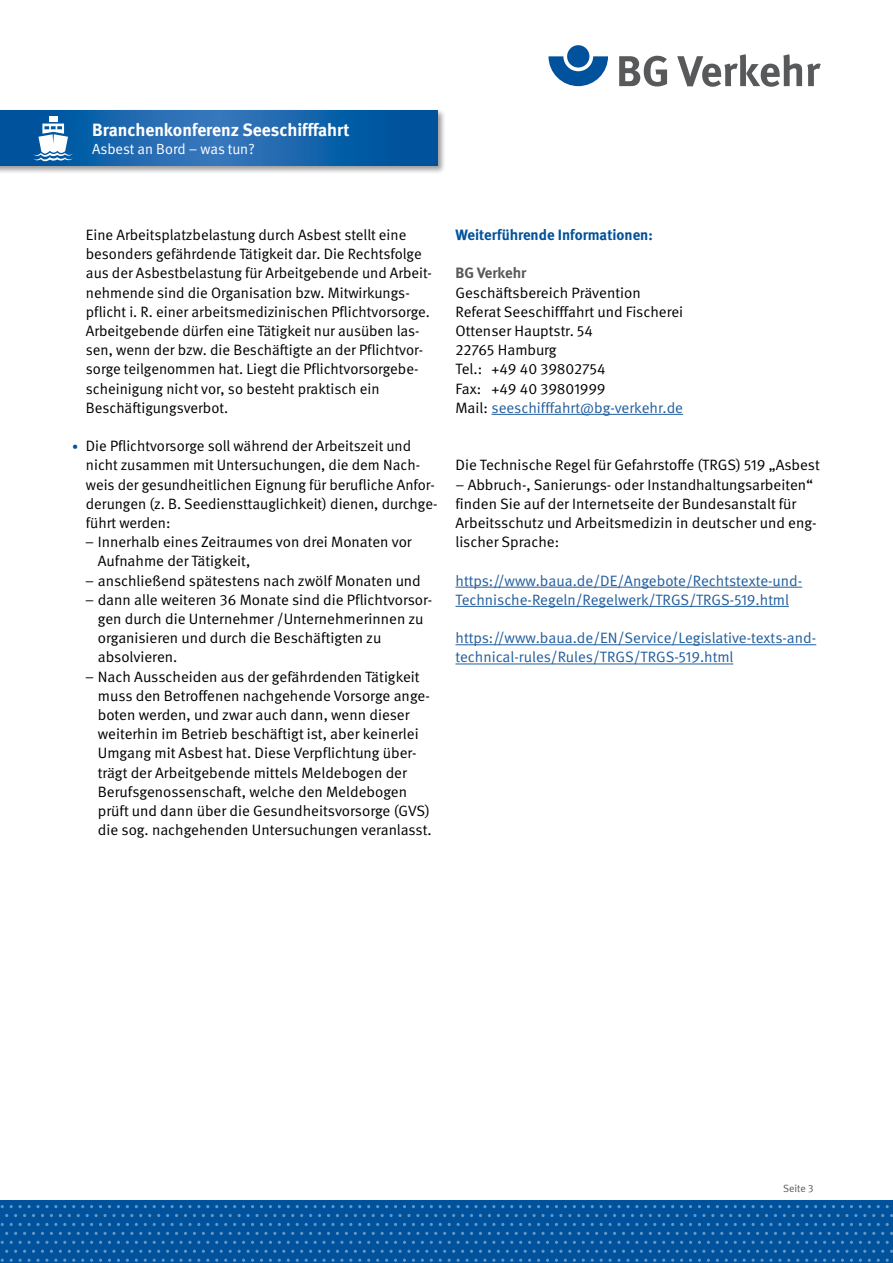
<style>
.page{position:relative;width:893px;height:1263px;background:#fff}
.page>*{position:absolute;margin:0;border:0;box-sizing:border-box;transform-origin:0 0}
.B_-_Überschrift__sch{font:700 17.7px "DGUV Meta";color:#fff}
.Fließtext{font:15px/19.2px "DGUV Meta";color:#000}
.Fließtext-2{font:15px/19.2px "DGUV Meta";color:#215e9e}
.Ueberschrift_Fließte{font:700 15px "DGUV Meta";color:#00529c}
.Ueberschrift_Fließte-2{font:700 15px "DGUV Meta";color:#58595b}
.B_-_Unter-Übersch{font:14.7px "DGUV Meta";letter-spacing:-.005em;color:#fff}
.t1{font:10.5px "DGUV Meta";color:#58595b}
.s1{font-size:12px;color:#00529c}
.s2{color:#000}
</style>
<div class="page">
<div style="left:0;top:1200px;width:893px;height:63px;background:#00529c"></div>
<svg style="left:667px;top:1214px;width:38px;height:3px"></svg>
<svg style="left:524px;top:1214px;width:38px;height:3px"></svg>
<svg style="left:381px;top:1214px;width:38px;height:3px"></svg>
<svg style="left:238px;top:1214px;width:38px;height:3px"></svg>
<svg style="left:95px;top:1214px;width:38px;height:3px"></svg>
<svg style="left:667px;top:1232px;width:38px;height:3px"></svg>
<svg style="left:524px;top:1232px;width:38px;height:3px"></svg>
<svg style="left:381px;top:1232px;width:38px;height:3px"></svg>
<svg style="left:238px;top:1232px;width:38px;height:3px"></svg>
<svg style="left:95px;top:1232px;width:38px;height:3px"></svg>
<svg style="left:600px;top:1205px;width:38px;height:3px"></svg>
<svg style="left:448px;top:1205px;width:47px;height:3px"></svg>
<svg style="left:305px;top:1205px;width:38px;height:3px"></svg>
<svg style="left:162px;top:1205px;width:38px;height:3px"></svg>
<svg style="left:19px;top:1205px;width:38px;height:3px"></svg>
<svg style="left:600px;top:1223px;width:38px;height:3px"></svg>
<svg style="left:448px;top:1223px;width:47px;height:3px"></svg>
<svg style="left:305px;top:1223px;width:38px;height:3px"></svg>
<svg style="left:162px;top:1223px;width:38px;height:3px"></svg>
<svg style="left:19px;top:1223px;width:38px;height:3px"></svg>
<svg style="left:600px;top:1241px;width:38px;height:3px"></svg>
<svg style="left:448px;top:1241px;width:47px;height:3px"></svg>
<svg style="left:305px;top:1241px;width:38px;height:3px"></svg>
<svg style="left:162px;top:1241px;width:38px;height:3px"></svg>
<svg style="left:19px;top:1241px;width:38px;height:3px"></svg>
<svg style="left:577px;top:1250px;width:137px;height:12px"></svg>
<svg style="left:430px;top:1250px;width:146px;height:12px"></svg>
<svg style="left:287px;top:1250px;width:141px;height:12px"></svg>
<svg style="left:144px;top:1250px;width:141px;height:12px"></svg>
<svg style="left:1px;top:1250px;width:141px;height:12px"></svg>
<svg style="left:810px;top:1214px;width:38px;height:3px"></svg>
<svg style="left:810px;top:1232px;width:38px;height:3px"></svg>
<svg style="left:743px;top:1205px;width:38px;height:3px"></svg>
<svg style="left:743px;top:1223px;width:38px;height:3px"></svg>
<svg style="left:743px;top:1241px;width:38px;height:3px"></svg>
<svg style="left:859px;top:1250px;width:34px;height:12px"></svg>
<svg style="left:716px;top:1250px;width:141px;height:12px"></svg>
<svg style="left:548px;top:56px;width:60px;height:30px"></svg>
<div style="left:567px;top:45px;width:22px;height:23px;background:#00529c;border-radius:50%"></div>
<svg style="left:619px;top:56px;width:48px;height:30px"></svg>
<svg style="left:677px;top:54px;width:144px;height:33px"></svg>
<hr style="left:491px;top:414px;width:192px;height:1px;background:#215e9e">
<hr style="left:455px;top:587px;width:347px;height:1px;background:#215e9e">
<hr style="left:455px;top:606px;width:334px;height:1px;background:#215e9e">
<hr style="left:455px;top:644px;width:361px;height:1px;background:#215e9e">
<hr style="left:455px;top:663px;width:278px;height:1px;background:#215e9e">
<div style="left:0;top:109px;width:447px;height:65px;background:#000;opacity:.4"></div>
<svg style="left:0;top:110px;width:438px;height:55px"></svg>
<div style="left:49px;top:116px;width:9px;height:5px;background:#fff"></div>
<svg style="left:34px;top:124px;width:39px;height:37px"></svg>
<h1 class="B_-_Überschrift__sch" style="left:92px;top:120px;width:259px">Branchenkonferenz Seeschifffahrt</h1>
<h1 class="B_-_Unter-Übersch" style="left:92px;top:140px;width:164px">Asbest an Bord – was tun?</h1>
<p class="Fließtext" style="left:86px;top:226px;width:348px">Eine Arbeitsplatzbelastung durch Asbest stellt eine besonders gefährdende Tätigkeit dar. Die Rechtsfolge aus der Asbestbelastung für Arbeitgebende und Arbeit&shy;nehmende sind die Organisation bzw. Mitwirkungs&shy;pflicht i. R. einer arbeitsmedizinischen Pflichtvorsorge.<br>Arbeitgebende dürfen eine Tätigkeit nur ausüben las&shy;sen, wenn der bzw. die Beschäftigte an der Pflichtvor&shy;sorge teilgenommen hat. Liegt die Pflichtvorsorgebe&shy;scheinigung nicht vor, so besteht praktisch ein Beschäftigungsverbot.</p>
<p class="Fließtext" style="left:86px;top:437px;width:353px;text-indent:-14px"><span class="s1">•</span> Die Pflichtvorsorge soll während der Arbeitszeit und nicht zusammen mit Untersuchungen, die dem Nach&shy;weis der gesundheitlichen Eignung für berufliche Anfor&shy;derungen (z. B. Seediensttauglichkeit) dienen, durchge&shy;führt werden:</p>
<p class="Fließtext" style="left:98px;top:533px;width:315px;text-indent:-13px">– Innerhalb eines Zeitraumes von drei Monaten vor<br>Aufnahme der Tätigkeit,</p>
<p class="Fließtext" style="left:85px;top:571px;width:337px">– anschließend spätestens nach zwölf Monaten und</p>
<p class="Fließtext" style="left:98px;top:590px;width:336px;text-indent:-13px">– dann alle weiteren 36 Monate sind die Pflichtvorsor&shy;gen durch die Unternehmer /Unternehmerinnen zu organisieren und durch die Beschäftigten zu absolvieren.</p>
<p class="Fließtext" style="left:98px;top:667px;width:335px;text-indent:-13px">– Nach Ausscheiden aus der gefährdenden Tätigkeit muss den Betroffenen nachgehende Vorsorge ange&shy;boten werden, und zwar auch dann, wenn dieser weiterhin im Betrieb beschäftigt ist, aber keinerlei Umgang mit Asbest hat. Diese Verpflichtung über&shy;trägt der Arbeitgebende mittels Meldebogen der Berufsgenossenschaft, welche den Meldebogen prüft und dann über die Gesundheitsvorsorge (GVS) die sog. nachgehenden Untersuchungen veranlasst.</p>
<p class="Ueberschrift_Fließte" style="left:455px;top:226px;width:199px">Weiterführende Informationen:</p>
<p class="Ueberschrift_Fließte-2" style="left:455px;top:264px;width:73px">BG Verkehr</p>
<p class="Fließtext" style="left:455px;top:283px;width:187px">Geschäftsbereich Prävention</p>
<p class="Fließtext" style="left:455px;top:302px;width:229px">Referat Seeschifffahrt und Fischerei</p>
<p class="Fließtext" style="left:455px;top:322px;width:139px">Ottenser Hauptstr. 54</p>
<p class="Fließtext" style="left:455px;top:341px;width:103px">22765 Hamburg</p>
<p class="Fließtext" style="left:455px;top:360px;width:152px">Tel.: +49 40 39802754</p>
<p class="Fließtext" style="left:455px;top:379px;width:152px">Fax: +49 40 39801999</p>
<p class="Fließtext-2" style="left:455px;top:398px;width:229px"><span class="s2">Mail:</span> seeschifffahrt@bg-verkehr.de</p>
<p class="Fließtext" style="left:455px;top:456px;width:366px">Die Technische Regel für Gefahrstoffe (TRGS) 519 „Asbest</p>
<p class="Fließtext" style="left:455px;top:475px;width:363px">– Abbruch-, Sanierungs- oder Instandhaltungsarbeiten“ finden Sie auf der Internetseite der Bundesanstalt für Arbeitsschutz und Arbeitsmedizin in deutscher und eng&shy;lischer Sprache:</p>
<p class="Fließtext-2" style="left:455px;top:571px;width:347px">https://www.baua.de/DE/Angebote/Rechtstexte-und-<br>Technische-Regeln/Regelwerk/TRGS/TRGS-519.html</p>
<p class="Fließtext-2" style="left:455px;top:629px;width:361px">https://www.baua.de/EN/Service/Legislative-texts-and&shy;technical-rules/Rules/TRGS/TRGS-519.html</p>
<p class="t1" style="left:783px;top:1182px;width:32px">Seite 3</p>
</div>
